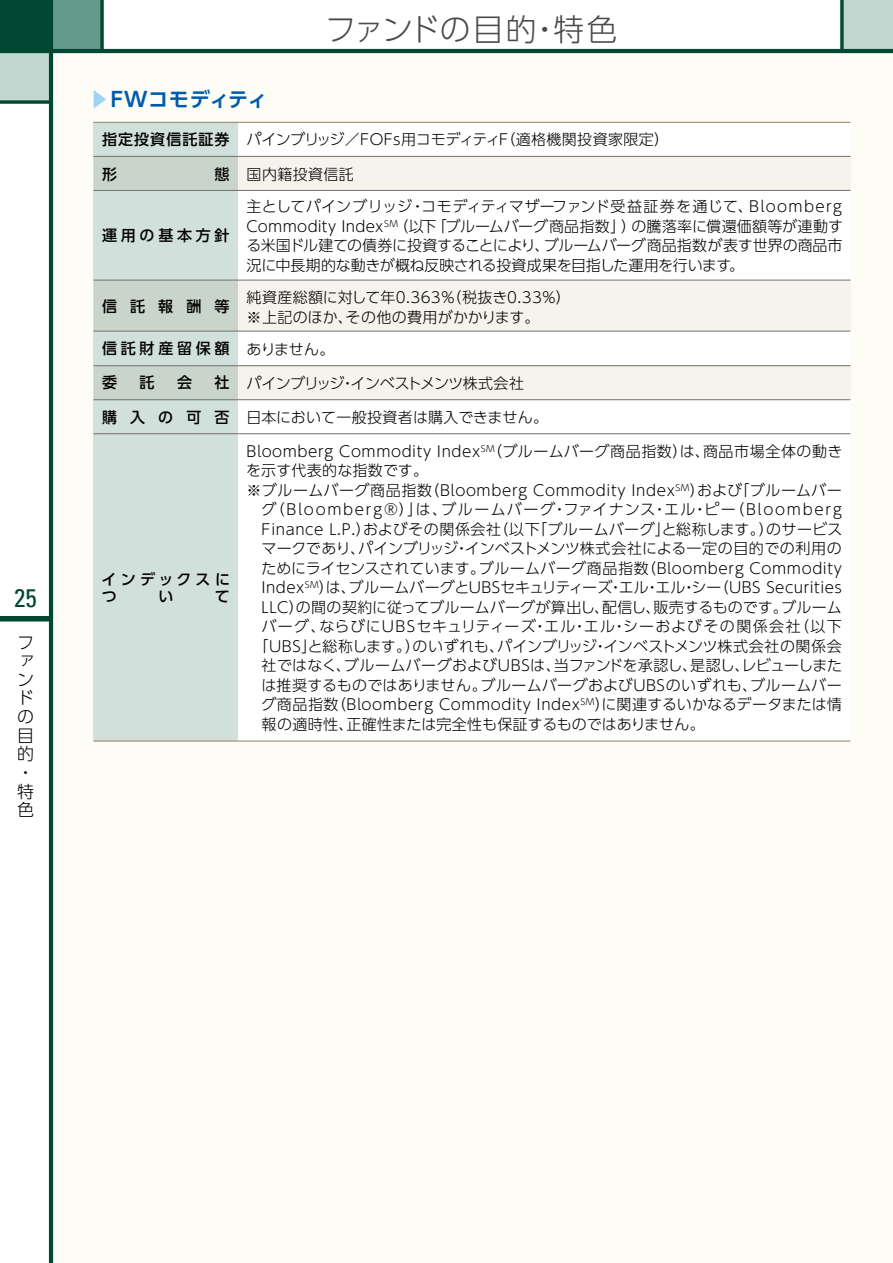
<style>
.page{position:relative;width:893px;height:1263px;background:#fff}
.page>*{position:absolute;margin:0;border:0;box-sizing:border-box;transform-origin:0 0}
.t1{font:300 30.75px "UD Shin Go Pro";letter-spacing:.005em;color:#4c4948}
.t2{font:condensed 25.5px "Univers LT Std";color:#004831}
.t3{font:700 20.25px "UD Shin Go Pro De";letter-spacing:.025em;color:#005bac}
.t4{font:300 16.95px/18.6px "UD Shin Go Pro";color:#000}
.t5{font:300 15px/19.5px "UD Shin Go Pro";letter-spacing:.025em;color:#000;text-align:justify}
.t6{font:300 15px "UD Shin Go Pro";letter-spacing:.005em;color:#000}
.t7{font:300 15px "UD Shin Go Pro";color:#000}
.t8{font:300 15px "UD Shin Go Pro";letter-spacing:.045em;color:#000}
.t9{font:300 15px "UD Shin Go Pro";letter-spacing:.115em;color:#000}
.t10{font:300 15px "UD Shin Go Pro";letter-spacing:.08em;color:#000}
.t11{font:500 15px "UD Shin Go Pro";letter-spacing:.25em;color:#000}
.t12{font:300 15px "UD Shin Go Pro";letter-spacing:-.04em;color:#000}
.t13{font:500 15px "UD Shin Go Pro";letter-spacing:.07em;color:#000}
.t14{font:500 15px "UD Shin Go Pro";letter-spacing:.28em;color:#000}
.s1{color:#a0d2f2}
.s2{font-weight:500}
.s3{font-weight:300}
</style>
<div class="page">
<div style="left:51px;top:51px;width:842px;height:1212px;background:#fdfcf5"></div>
<div style="left:842px;top:0;width:51px;height:51px;background:#c1d6cf"></div>
<div style="left:0;top:0;width:51px;height:51px;background:#004831"></div>
<div style="left:0;top:51px;width:51px;height:51px;background:#c1d6cf"></div>
<div style="left:51px;top:0;width:51px;height:51px;background:#639a8a"></div>
<div style="left:0;top:616px;width:51px;height:5px;background:#004831"></div>
<hr style="left:49px;top:0;width:4px;height:1263px;background:#004831">
<hr style="left:0;top:49px;width:893px;height:4px;background:#004831">
<svg style="left:0;top:100px;width:49px;height:4px"></svg>
<svg style="left:100px;top:0;width:4px;height:49px"></svg>
<svg style="left:840px;top:0;width:4px;height:49px"></svg>
<div style="left:94px;top:122px;width:144px;height:619px;background:#d1e0db"></div>
<div style="left:238px;top:122px;width:612px;height:619px;background:#fff"></div>
<svg style="left:94px;top:157px;width:756px;height:33px;fill:#f6f3ed"></svg>
<svg style="left:94px;top:281px;width:756px;height:50px;fill:#f6f3ed"></svg>
<svg style="left:94px;top:366px;width:756px;height:33px;fill:#f6f3ed"></svg>
<hr style="left:94px;top:190px;width:756px;height:1px;background:#727171">
<hr style="left:94px;top:156px;width:756px;height:1px;background:#727171">
<hr style="left:94px;top:280px;width:756px;height:1px;background:#727171">
<hr style="left:94px;top:399px;width:756px;height:1px;background:#727171">
<hr style="left:94px;top:433px;width:756px;height:1px;background:#727171">
<hr style="left:94px;top:365px;width:756px;height:1px;background:#727171">
<hr style="left:94px;top:331px;width:756px;height:1px;background:#727171">
<hr style="left:94px;top:122px;width:756px;height:1px;background:#9d8771">
<hr style="left:94px;top:740px;width:756px;height:2px;background:#9d8771">
<h3 class="t3" style="left:89px;top:83px;width:179px"><span class="s1">▶</span>FWコモディティ</h3>
<h1 class="t1" style="left:325px;top:4px;width:294px">ファンドの目的・特色</h1>
<p class="t13" style="left:102px;top:127px;width:129px">指定投資信託証券</p>
<p class="t7" style="left:246px;top:127px;width:424px">パインブリッジ／FOFs用コモディティF（適格機関投資家限定）</p>
<p class="t11" style="left:102px;top:162px;width:16px">形</p>
<p class="t5" style="left:215px;top:164px;width:141px"><span class="s2">態</span> 国内籍投資信託</p>
<p class="t11" style="left:102px;top:223px;width:129px">運用の基本方針</p>
<p class="t5" style="left:247px;top:196px;width:598px">主としてパインブリッジ・コモディティマザーファンド受益証券を通じて、Bloomberg Commodity Index<sup>SM</sup>（以下「ブルームバーグ商品指数」）の騰落率に償還価額等が連動する米国ドル建ての債券に投資することにより、ブルームバーグ商品指数が表す世界の商品市況に中長期的な動きが概ね反映される投資成果を目指した運用を行います。</p>
<p class="t11" style="left:102px;top:294px;width:129px">信託報酬等</p>
<p class="t5" style="left:247px;top:287px;width:326px">純資産総額に対して年0.363％（税抜き0.33％）※上記のほか、その他の費用がかかります。</p>
<p class="t11" style="left:102px;top:337px;width:234px">信託財産留保額 <span class="s3">ありません。</span></p>
<p class="t11" style="left:102px;top:371px;width:16px">委</p>
<p class="t11" style="left:140px;top:371px;width:16px">託</p>
<p class="t11" style="left:177px;top:371px;width:16px">会</p>
<p class="t12" style="left:215px;top:371px;width:311px"><span class="s2">社</span> パインブリッジ・インベストメンツ株式会社</p>
<p class="t6" style="left:102px;top:405px;width:448px"><span class="s2">購 入 の 可 否</span> 日本において一般投資者は購入できません。</p>
<p class="t5" style="left:247px;top:441px;width:597px">Bloomberg Commodity Index<sup>SM</sup>（ブルームバーグ商品指数）は、商品市場全体の動き</p>
<p class="t5" style="left:246px;top:460px;width:183px">を示す代表的な指数です。</p>
<p class="t8" style="left:247px;top:478px;width:597px">※ブルームバーグ商品指数（Bloomberg Commodity Index<sup>SM</sup>）および「ブルームバー</p>
<p class="t9" style="left:261px;top:497px;width:582px">グ（Bloomberg®）」は、ブルームバーグ・ファイナンス・エル・ピー（Bloomberg</p>
<p class="t5" style="left:262px;top:519px;width:582px">Finance L.P.）およびその関係会社（以下「ブルームバーグ」と総称します。）のサービス</p>
<p class="t5" style="left:261px;top:538px;width:582px">マークであり、パインブリッジ・インベストメンツ株式会社による一定の目的での利用の</p>
<p class="t5" style="left:261px;top:558px;width:582px">ためにライセンスされています。ブルームバーグ商品指数（Bloomberg Commodity</p>
<p class="t5" style="left:262px;top:577px;width:582px">Index<sup>SM</sup>）は、ブルームバーグとUBSセキュリティーズ・エル・エル・シー（UBS Securities</p>
<p class="t5" style="left:262px;top:597px;width:582px">LLC）の間の契約に従ってブルームバーグが算出し、配信し、販売するものです。ブルーム</p>
<p class="t10" style="left:261px;top:614px;width:582px">バーグ、ならびにUBSセキュリティーズ・エル・エル・シーおよびその関係会社（以下</p>
<p class="t7" style="left:253px;top:634px;width:590px">「UBS」と総称します。）のいずれも、パインブリッジ・インベストメンツ株式会社の関係会</p>
<p class="t6" style="left:262px;top:653px;width:582px">社ではなく、ブルームバーグおよびUBSは、当ファンドを承認し、是認し、レビューしまた</p>
<p class="t5" style="left:261px;top:675px;width:582px">は推奨するものではありません。ブルームバーグおよびUBSのいずれも、ブルームバー</p>
<p class="t5" style="left:261px;top:694px;width:582px">グ商品指数（Bloomberg Commodity Index<sup>SM</sup>）に関連するいかなるデータまたは情</p>
<p class="t6" style="left:262px;top:712px;width:445px">報の適時性、正確性または完全性も保証するものではありません。</p>
<p class="t14" style="left:102px;top:567px;width:130px">インデックスに</p>
<h2 class="t2" style="left:14px;top:582px;width:24px">25</h2>
<p class="t11" style="left:102px;top:584px;width:16px">つ</p>
<p class="t11" style="left:158px;top:584px;width:16px">い</p>
<p class="t11" style="left:215px;top:584px;width:16px">て</p>
<p class="t4" style="left:17px;top:632px;width:18px">ファンドの目的・特色</p>
</div>
